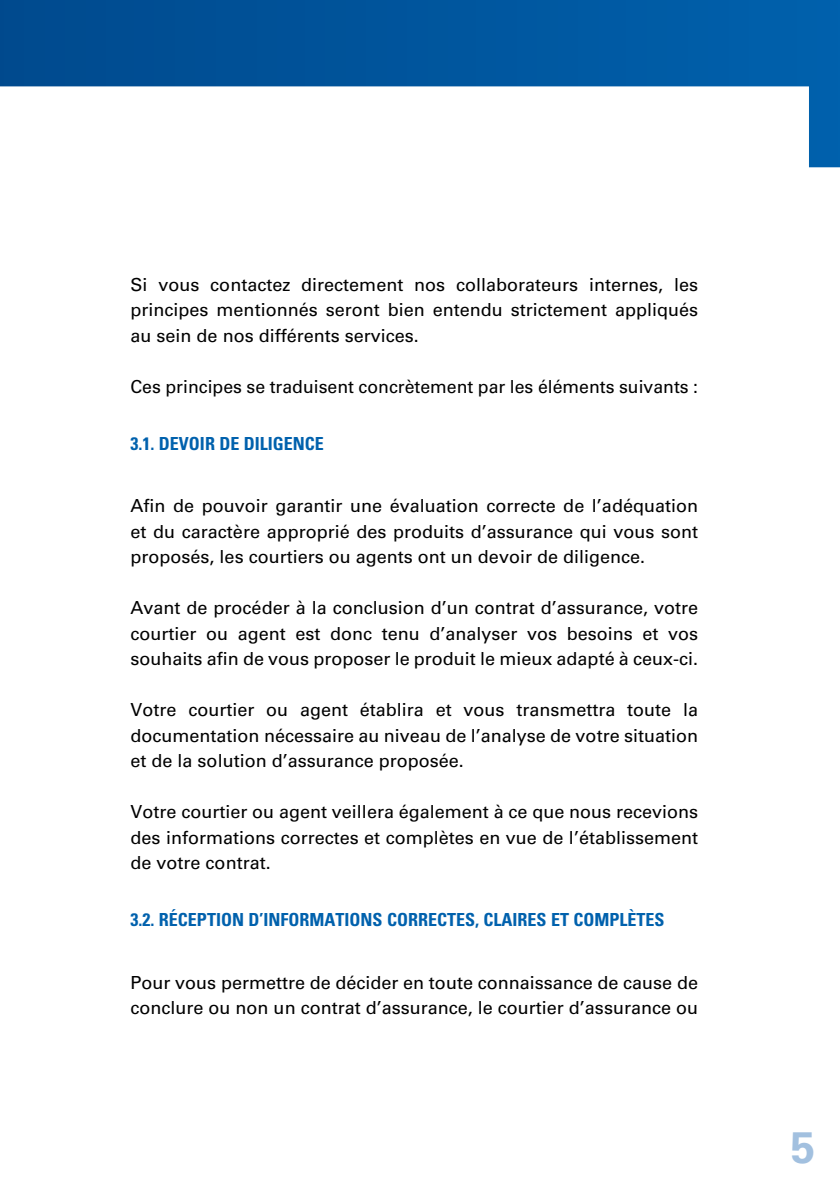
<style>
.page{position:relative;width:840px;height:1191px;background:#fff}
.page>*{position:absolute;margin:0;border:0;box-sizing:border-box;transform-origin:0 0}
.t1{font:700 44px "Univers LT Std";color:#a2c0df}
.t2{font:18px/25.6px "Univers LT Std";color:#000;text-align:justify}
.t3{font:700 condensed 18px "Univers LT Std";color:#0061ad}
</style>
<div class="page">
<svg style="left:0;top:0;width:839px;height:167px"></svg>
<p class="t2" style="left:130px;top:272px;width:568px">Si vous contactez directement nos collaborateurs internes, les principes mentionnés seront bien entendu strictement appliqués au sein de nos différents services.</p>
<p class="t2" style="left:130px;top:374px;width:568px">Ces principes se traduisent concrètement par les éléments suivants :</p>
<p class="t3" style="left:130px;top:432px;width:195px">3.1. DEVOIR DE DILIGENCE</p>
<p class="t2" style="left:130px;top:493px;width:568px">Afin de pouvoir garantir une évaluation correcte de l’adéquation et du caractère approprié des produits d’assurance qui vous sont proposés, les courtiers ou agents ont un devoir de diligence.</p>
<p class="t2" style="left:130px;top:595px;width:568px">Avant de procéder à la conclusion d’un contrat d’assurance, votre courtier ou agent est donc tenu d’analyser vos besoins et vos souhaits afin de vous proposer le produit le mieux adapté à ceux-ci.</p>
<p class="t2" style="left:130px;top:697px;width:568px">Votre courtier ou agent établira et vous transmettra toute la documentation nécessaire au niveau de l’analyse de votre situation et de la solution d’assurance proposée.</p>
<p class="t2" style="left:130px;top:799px;width:568px">Votre courtier ou agent veillera également à ce que nous recevions des informations correctes et complètes en vue de l’établissement de votre contrat.</p>
<p class="t3" style="left:130px;top:908px;width:535px">3.2. RÉCEPTION D’INFORMATIONS CORRECTES, CLAIRES ET COMPLÈTES</p>
<p class="t2" style="left:130px;top:969px;width:568px">Pour vous permettre de décider en toute connaissance de cause de conclure ou non un contrat d’assurance, le courtier d’assurance ou</p>
<h1 class="t1" style="left:790px;top:1122px;width:26px">5</h1>
</div>
